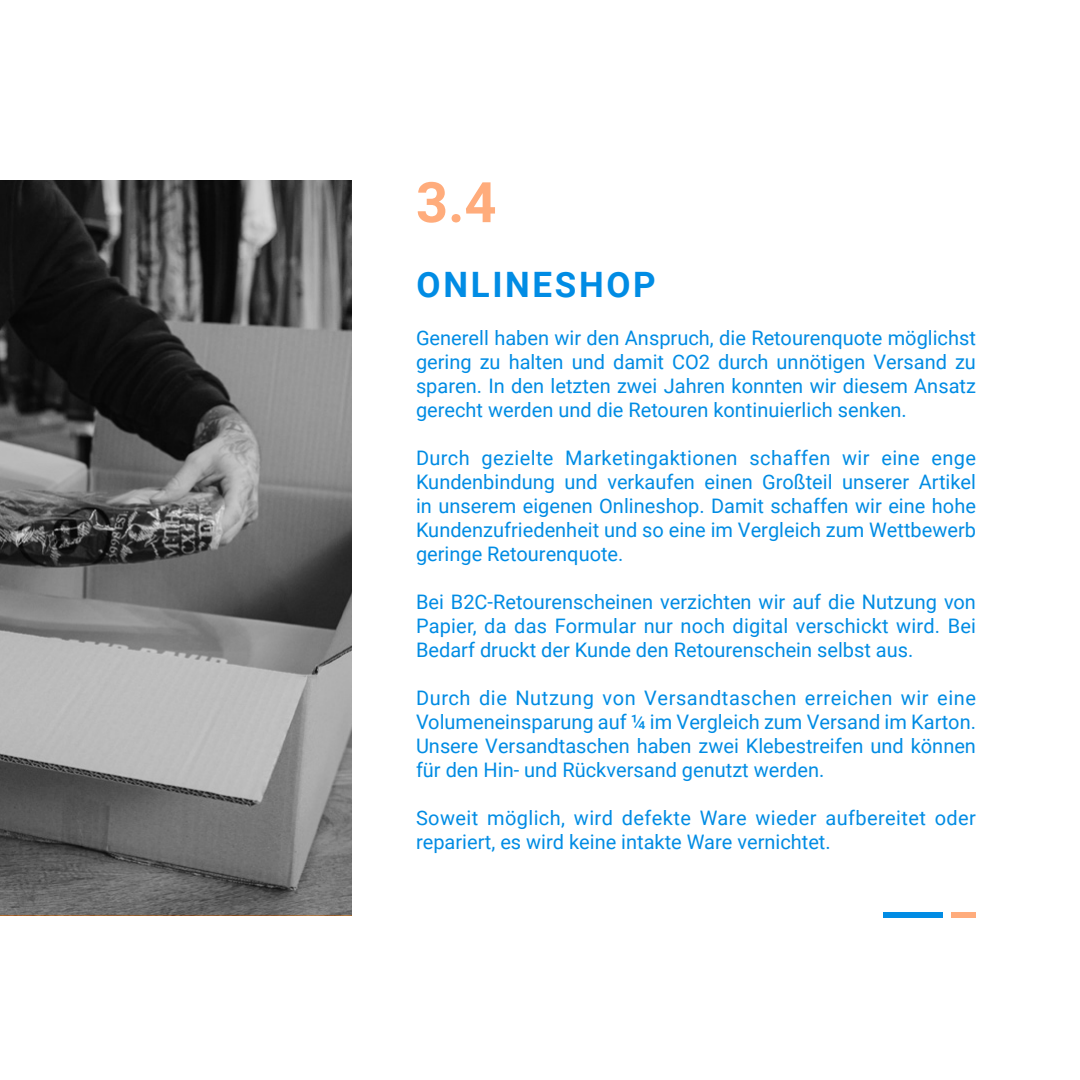
<style>
.page{position:relative;width:1080px;height:1080px;background:#fff}
.page>*{position:absolute;margin:0;border:0;box-sizing:border-box;transform-origin:0 0}
.t1{font:700 56px "Roboto";color:#ffac7c}
.t2{font:700 35px "Roboto";letter-spacing:.075em;color:#018ce4}
.t3{font:20px/24px "Roboto";color:#018ce4;text-align:justify}
.t4{font:20px/24px "Roboto";letter-spacing:.02em;color:#018ce4}
</style>
<div class="page">
<div style="left:883px;top:913px;width:60px;height:5px;background:#018ce4"></div>
<div style="left:951px;top:913px;width:25px;height:5px;background:#ffac7c"></div>
<svg style="left:0;top:180px;width:352px;height:735px"></svg>
<h1 class="t1" style="left:416px;top:163px;width:82px">3.4</h1>
<h2 class="t2" style="left:417px;top:260px;width:241px">ONLINESHOP</h2>
<p class="t3" style="left:416px;top:325px;width:562px">Generell haben wir den Anspruch, die Retourenquote möglichst gering zu halten und damit CO2 durch unnötigen Versand zu sparen. In den letzten zwei Jahren konnten wir diesem Ansatz gerecht werden und die Retouren kontinuierlich senken.</p>
<p class="t3" style="left:416px;top:445px;width:562px">Durch gezielte Marketingaktionen schaffen wir eine enge Kundenbindung und verkaufen einen Großteil unserer Artikel in unserem eigenen Onlineshop. Damit schaffen wir eine hohe Kundenzufriedenheit und so eine im Vergleich zum Wettbewerb geringe Retourenquote.</p>
<p class="t3" style="left:416px;top:589px;width:562px">Bei B2C-Retourenscheinen verzichten wir auf die Nutzung von Papier, da das Formular nur noch digital verschickt wird. Bei Bedarf druckt der Kunde den Retourenschein selbst aus.</p>
<p class="t3" style="left:416px;top:685px;width:562px">Durch die Nutzung von Versandtaschen erreichen wir eine Volumeneinsparung auf ¼ im Vergleich zum Versand im Karton.<br>Unsere Versandtaschen haben zwei Klebestreifen und können für den Hin- und Rückversand genutzt werden.</p>
<p class="t4" style="left:416px;top:805px;width:561px">Soweit möglich, wird defekte Ware wieder aufbereitet oder repariert, es wird keine intakte Ware vernichtet.</p>
</div>
